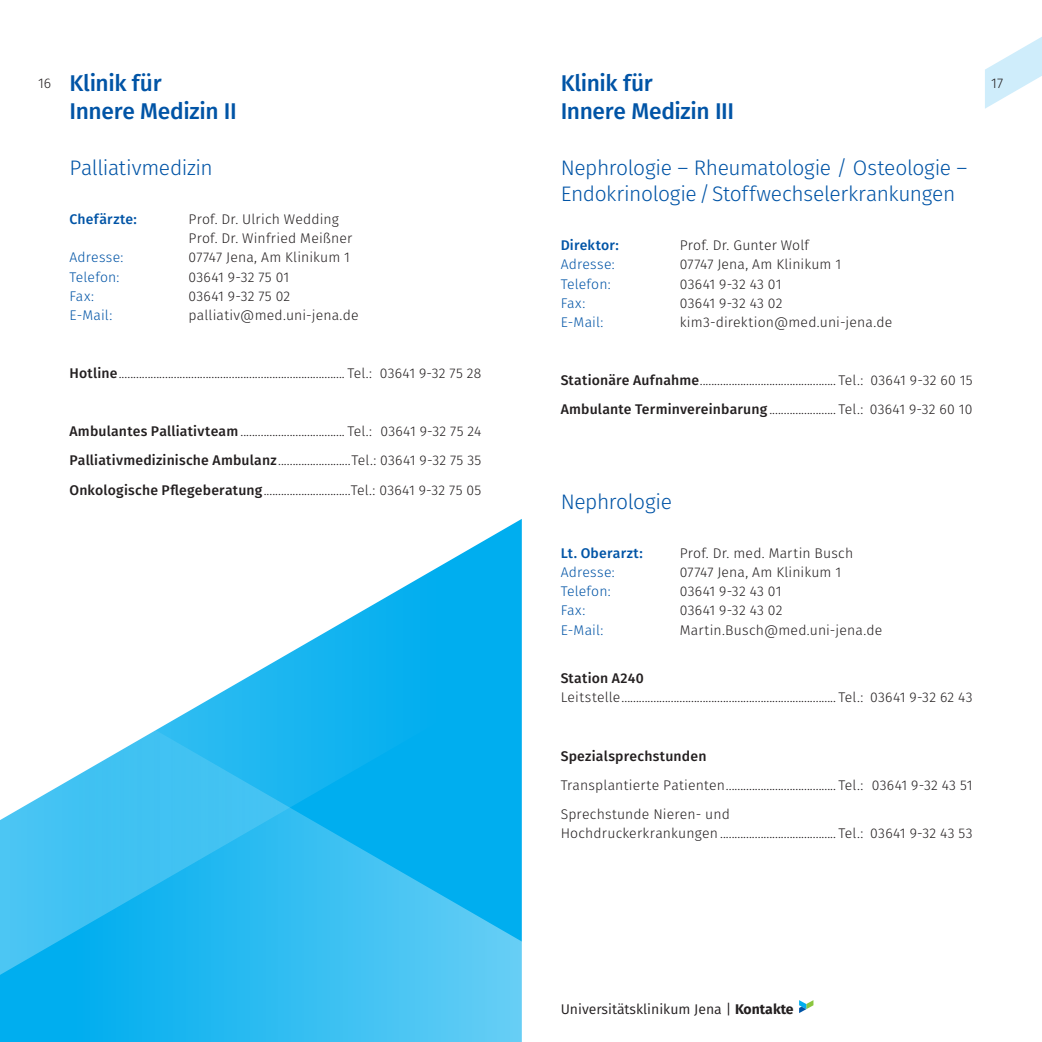
<style>
.page{position:relative;width:1042px;height:1042px;background:#fff}
.page>*{position:absolute;margin:0;border:0;box-sizing:border-box;transform-origin:0 0}
.t1{font:500 22.75px/28px "Fira Sans";letter-spacing:-.015em;color:#0154a6}
.t2{font:300 21px/26.2px "Fira Sans";letter-spacing:-.02em;color:#0154a6}
.t3{font:300 14px/19.2px "Fira Sans";letter-spacing:.015em;color:#231f20}
.t4{font:500 14px "Fira Sans";letter-spacing:.015em;color:#231f20}
.t5{font:300 14px "Fira Sans";letter-spacing:.015em;color:#0154a6}
.t6{font:14px "Fira Sans";color:#231f20}
.t7{font:500 14px "Fira Sans";letter-spacing:.015em;color:#0154a6}
.s1{font-weight:500}
.s2{font-weight:300}
.s3{font-weight:700}
</style>
<div class="page">
<svg style="left:437px;top:519px;width:85px;height:165px;fill:#00aeef"></svg>
<svg style="left:0;top:568px;width:437px;height:474px"></svg>
<svg style="left:77px;top:684px;width:445px;height:358px"></svg>
<svg style="left:985px;top:37px;width:57px;height:72px"></svg>
<svg style="left:799px;top:1000px;width:14px;height:13px"></svg>
<p class="t3" style="left:38px;top:73px;width:15px">16</p>
<h1 class="t1" style="left:69px;top:68px;width:169px">Klinik für<br>Innere Medizin II</h1>
<h2 class="t2" style="left:69px;top:154px;width:145px">Palliativmedizin</h2>
<p class="t7" style="left:69px;top:208px;width:69px">Chefärzte:</p>
<p class="t3" style="left:189px;top:209px;width:165px">Prof. Dr. Ulrich Wedding<br>Prof. Dr. Winfried Meißner</p>
<p class="t5" style="left:69px;top:247px;width:56px">Adresse:</p>
<p class="t3" style="left:189px;top:248px;width:163px">07747 Jena, Am Klinikum 1</p>
<p class="t5" style="left:69px;top:267px;width:51px">Telefon:</p>
<p class="t3" style="left:189px;top:267px;width:102px">03641 9-32 75 01</p>
<p class="t5" style="left:69px;top:286px;width:26px">Fax:</p>
<p class="t3" style="left:189px;top:286px;width:103px">03641 9-32 75 02</p>
<p class="t5" style="left:69px;top:305px;width:44px">E-Mail:</p>
<p class="t3" style="left:189px;top:305px;width:171px">palliativ@med.uni-jena.de</p>
<p class="t3" style="left:69px;top:363px;width:52px"><span class="s1">Hotline</span>...............................................................................</p>
<p class="t3" style="left:347px;top:363px;width:135px">Tel.: 03641 9-32 75 28</p>
<p class="t3" style="left:69px;top:422px;width:173px"><span class="s1">Ambulantes Palliativteam</span>.....................................</p>
<p class="t3" style="left:347px;top:422px;width:135px">Tel.: 03641 9-32 75 24</p>
<p class="t4" style="left:69px;top:449px;width:213px">Palliativmedizinische Ambulanz<span class="s2">..........................</span></p>
<p class="t3" style="left:351px;top:451px;width:131px">Tel.: 03641 9-32 75 35</p>
<p class="t3" style="left:69px;top:480px;width:197px"><span class="s1">Onkologische Pflegeberatung</span>...............................</p>
<p class="t3" style="left:351px;top:480px;width:132px">Tel.: 03641 9-32 75 05</p>
<h1 class="t1" style="left:561px;top:68px;width:175px">Klinik für<br>Innere Medizin III</h1>
<h2 class="t2" style="left:561px;top:154px;width:408px">Nephrologie – Rheumatologie / Osteologie –<br>Endokrinologie/Stoffwechselerkrankungen</h2>
<p class="t7" style="left:561px;top:234px;width:60px">Direktor:</p>
<p class="t3" style="left:680px;top:235px;width:131px">Prof. Dr. Gunter Wolf</p>
<p class="t5" style="left:561px;top:254px;width:56px">Adresse:</p>
<p class="t3" style="left:680px;top:255px;width:163px">07747 Jena, Am Klinikum 1</p>
<p class="t5" style="left:561px;top:274px;width:51px">Telefon:</p>
<p class="t3" style="left:680px;top:274px;width:103px">03641 9-32 43 01</p>
<p class="t5" style="left:561px;top:293px;width:26px">Fax:</p>
<p class="t3" style="left:680px;top:293px;width:104px">03641 9-32 43 02</p>
<p class="t5" style="left:561px;top:312px;width:44px">E-Mail:</p>
<p class="t3" style="left:680px;top:312px;width:214px">kim3-direktion@med.uni-jena.de</p>
<p class="t3" style="left:561px;top:370px;width:143px"><span class="s1">Stationäre Aufnahme</span>................................................</p>
<p class="t3" style="left:838px;top:370px;width:135px">Tel.: 03641 9-32 60 15</p>
<p class="t4" style="left:561px;top:398px;width:211px">Ambulante Terminvereinbarung<span class="s2">........................</span></p>
<p class="t3" style="left:838px;top:399px;width:135px">Tel.: 03641 9-32 60 10</p>
<p class="t3" style="left:991px;top:73px;width:14px">17</p>
<h2 class="t2" style="left:561px;top:488px;width:113px">Nephrologie</h2>
<p class="t7" style="left:561px;top:541px;width:84px">Lt. Oberarzt:</p>
<p class="t3" style="left:680px;top:543px;width:175px">Prof. Dr. med. Martin Busch</p>
<p class="t5" style="left:561px;top:562px;width:56px">Adresse:</p>
<p class="t3" style="left:680px;top:562px;width:163px">07747 Jena, Am Klinikum 1</p>
<p class="t5" style="left:561px;top:581px;width:51px">Telefon:</p>
<p class="t3" style="left:680px;top:581px;width:103px">03641 9-32 43 01</p>
<p class="t5" style="left:561px;top:600px;width:26px">Fax:</p>
<p class="t3" style="left:680px;top:601px;width:104px">03641 9-32 43 02</p>
<p class="t5" style="left:561px;top:620px;width:44px">E-Mail:</p>
<p class="t3" style="left:680px;top:620px;width:204px">Martin.Busch@med.uni-jena.de</p>
<p class="t4" style="left:561px;top:667px;width:85px">Station A240</p>
<p class="t3" style="left:561px;top:688px;width:63px">Leitstelle...........................................................................</p>
<p class="t3" style="left:838px;top:688px;width:135px">Tel.: 03641 9-32 62 43</p>
<p class="t4" style="left:561px;top:744px;width:147px">Spezialsprechstunden</p>
<p class="t3" style="left:561px;top:775px;width:169px">Transplantierte Patienten.......................................</p>
<p class="t3" style="left:838px;top:775px;width:135px">Tel.: 03641 9-32 43 51</p>
<p class="t3" style="left:561px;top:804px;width:171px">Sprechstunde Nieren- und<br>Hochdruckerkrankungen.........................................</p>
<p class="t3" style="left:838px;top:823px;width:135px">Tel.: 03641 9-32 43 53</p>
<p class="t6" style="left:561px;top:998px;width:235px">Universitätsklinikum Jena | <span class="s3">Kontakte</span></p>
</div>
